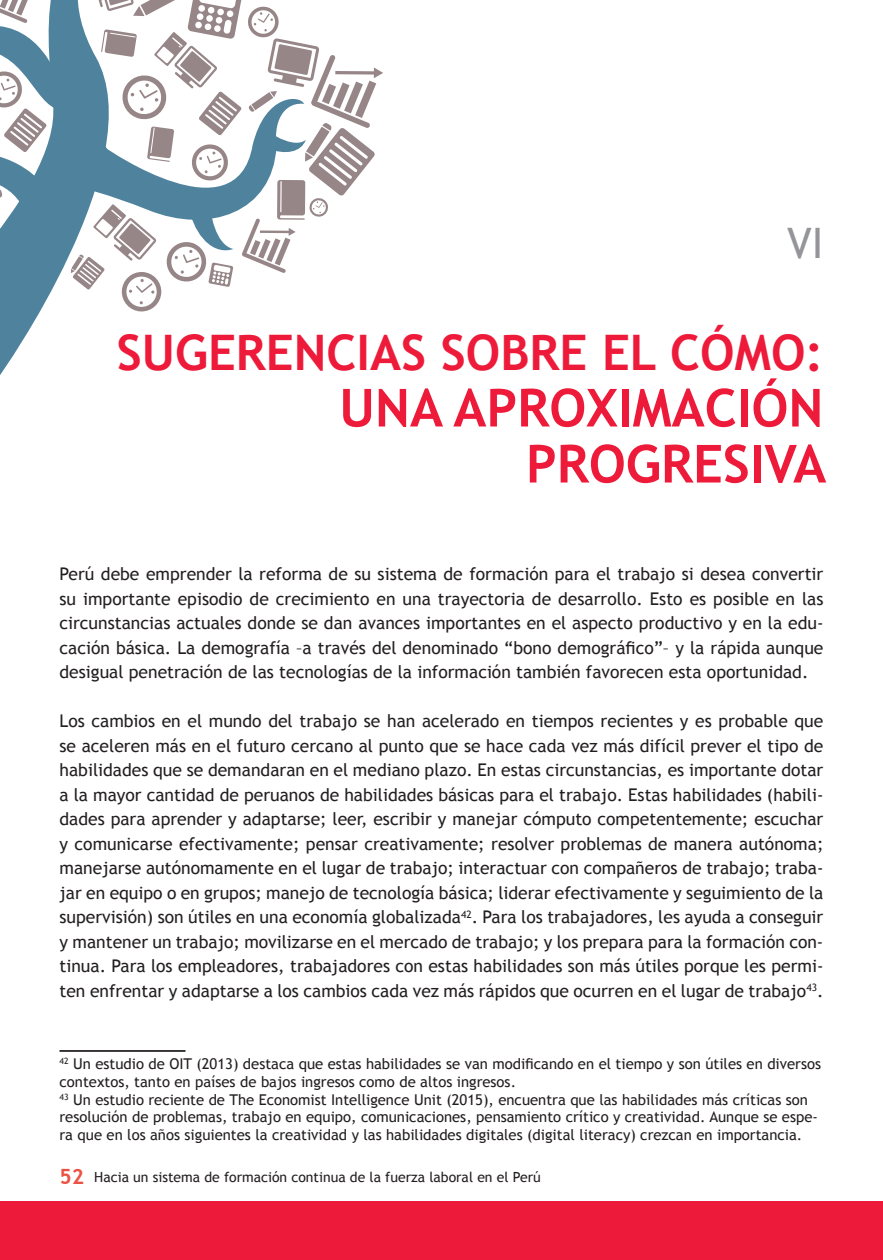
<style>
.page{position:relative;width:883px;height:1260px;background:#fff}
.page>*{position:absolute;margin:0;border:0;box-sizing:border-box;transform-origin:0 0}
.t1{font:700 52.5px/56px "Trebuchet MS";color:#ed1a3a;text-align:right}
.t2{font:700 49px "Trebuchet MS";color:#ed1a3a}
.t3{font:42px "Trebuchet MS";color:#939598}
.t4{font:17.5px/24.5px "Trebuchet MS";color:#231f20;text-align:justify}
.t5{font:14.88px/17.8px "Trebuchet MS";color:#231f20}
.t6{font:14px "Trebuchet MS";color:#231f20}
.s1{font-weight:700;font-size:21px;color:#ec5244}
</style>
<div class="page">
<div style="left:0;top:1201px;width:883px;height:59px;background:#ed1a3a"></div>
<hr style="left:60px;top:1050px;width:126px;height:2px;background:#231f20">
<svg style="left:0;top:312px;width:40px;height:63px"></svg>
<svg style="left:0;top:0;width:383px;height:312px"></svg>
<h3 class="t3" style="left:787px;top:217px;width:38px">VI</h3>
<h2 class="t2" style="left:117px;top:322px;width:708px">SUGERENCIAS SOBRE EL CÓMO:</h2>
<h1 class="t1" style="left:339px;top:380px;width:489px">UNA APROXIMACIÓN<br>PROGRESIVA</h1>
<p class="t4" style="left:60px;top:562px;width:765px">Perú debe emprender la reforma de su sistema de formación para el trabajo si desea convertir su importante episodio de crecimiento en una trayectoria de desarrollo. Esto es posible en las circunstancias actuales donde se dan avances importantes en el aspecto productivo y en la edu&shy;cación básica. La demografía –a través del denominado “bono demográfico”– y la rápida aunque desigual penetración de las tecnologías de la información también favorecen esta oportunidad.</p>
<p class="t4" style="left:60px;top:709px;width:765px">Los cambios en el mundo del trabajo se han acelerado en tiempos recientes y es probable que se aceleren más en el futuro cercano al punto que se hace cada vez más difícil prever el tipo de habilidades que se demandaran en el mediano plazo. En estas circunstancias, es importante dotar a la mayor cantidad de peruanos de habilidades básicas para el trabajo. Estas habilidades (habili&shy;dades para aprender y adaptarse; leer, escribir y manejar cómputo competentemente; escuchar y comunicarse efectivamente; pensar creativamente; resolver problemas de manera autónoma; manejarse autónomamente en el lugar de trabajo; interactuar con compañeros de trabajo; traba&shy;jar en equipo o en grupos; manejo de tecnología básica; liderar efectivamente y seguimiento de la supervisión) son útiles en una economía globalizada<sup>42</sup>. Para los trabajadores, les ayuda a conseguir y mantener un trabajo; movilizarse en el mercado de trabajo; y los prepara para la formación con&shy;tinua. Para los empleadores, trabajadores con estas habilidades son más útiles porque les permi&shy;ten enfrentar y adaptarse a los cambios cada vez más rápidos que ocurren en el lugar de trabajo<sup>43</sup>.</p>
<p class="t5" style="left:60px;top:1055px;width:763px"><sup>42</sup> Un estudio de OIT (2013) destaca que estas habilidades se van modificando en el tiempo y son útiles en diversos contextos, tanto en países de bajos ingresos como de altos ingresos.<br><sup>43</sup> Un estudio reciente de The Economist Intelligence Unit (2015), encuentra que las habilidades más críticas son resolución de problemas, trabajo en equipo, comunicaciones, pensamiento crítico y creatividad. Aunque se espe&shy;ra que en los años siguientes la creatividad y las habilidades digitales (digital literacy) crezcan en importancia.</p>
<p class="t6" style="left:60px;top:1168px;width:483px"><span class="s1">52</span> Hacia un sistema de formación continua de la fuerza laboral en el Perú</p>
</div>
